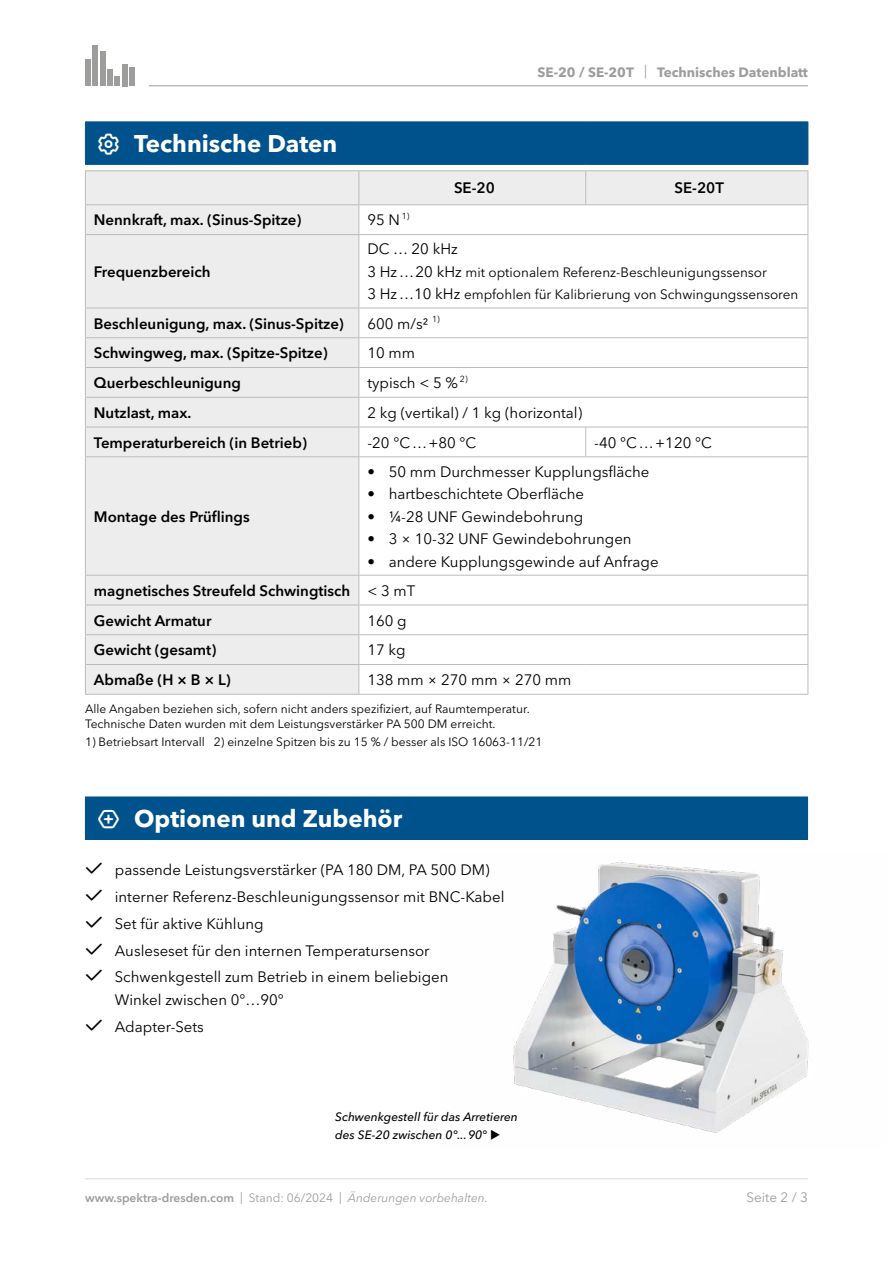
<style>
.page{position:relative;width:893px;height:1263px;background:#fff}
.page>*{position:absolute;margin:0;border:0;box-sizing:border-box;transform-origin:0 0}
.t1{font:700 24px "Avenir Next LT Pro";color:#fff}
.t2{font:15px/22.5px "Avenir Next LT Pro";color:#000}
.t3{font:600 15px "Avenir Next LT Pro";color:#000}
.t4{font:13.5px "Avenir Next LT Pro";color:#000}
.t5{font:700 13.5px "Avenir Next LT Pro";color:#9d9d9c}
.t6{font:13.5px "Avenir Next LT Pro";color:#9d9d9c}
.t7{font:12px/14.4px "Avenir Next LT Pro";color:#000}
.t8{font:600 12px "Avenir Next LT Pro";color:#9d9d9c}
.Bildbeschriftung{font:italic 500 12px/18px "Avenir Next LT Pro";color:#000}
.s1{font-weight:400}
.s2{font-size:15px}
.s3{font-weight:400;font-style:italic}
</style>
<div class="page">
<hr style="left:85px;top:1178px;width:723px;height:1px;background:#dadada">
<div style="left:85px;top:60px;width:5px;height:26px;background:#9d9d9c"></div>
<div style="left:92px;top:46px;width:6px;height:40px;background:#9d9d9c"></div>
<div style="left:100px;top:51px;width:5px;height:35px;background:#9d9d9c"></div>
<div style="left:115px;top:77px;width:5px;height:9px;background:#9d9d9c"></div>
<div style="left:122px;top:64px;width:5px;height:22px;background:#9d9d9c"></div>
<div style="left:129px;top:68px;width:6px;height:18px;background:#9d9d9c"></div>
<div style="left:107px;top:69px;width:6px;height:17px;background:#9d9d9c"></div>
<hr style="left:149px;top:85px;width:659px;height:1px;background:#9d9d9c">
<svg style="left:86px;top:171px;width:721px;height:523px"></svg>
<hr style="left:85px;top:308px;width:274px;height:1px;background:#bcbcbc">
<hr style="left:85px;top:337px;width:274px;height:1px;background:#bcbcbc">
<hr style="left:85px;top:367px;width:274px;height:1px;background:#bcbcbc">
<hr style="left:85px;top:397px;width:274px;height:1px;background:#bcbcbc">
<hr style="left:85px;top:427px;width:274px;height:1px;background:#bcbcbc">
<hr style="left:85px;top:456px;width:274px;height:1px;background:#bcbcbc">
<hr style="left:85px;top:575px;width:274px;height:1px;background:#bcbcbc">
<hr style="left:358px;top:171px;width:1px;height:33px;background:#bcbcbc">
<hr style="left:585px;top:171px;width:1px;height:33px;background:#bcbcbc">
<hr style="left:807px;top:171px;width:1px;height:33px;background:#bcbcbc">
<hr style="left:359px;top:204px;width:227px;height:1px;background:#bcbcbc">
<svg style="left:358px;top:205px;width:1px;height:29px"></svg>
<hr style="left:586px;top:204px;width:222px;height:1px;background:#bcbcbc">
<svg style="left:807px;top:205px;width:1px;height:29px"></svg>
<hr style="left:359px;top:234px;width:227px;height:1px;background:#bcbcbc">
<hr style="left:358px;top:235px;width:1px;height:73px;background:#bcbcbc">
<hr style="left:586px;top:234px;width:222px;height:1px;background:#bcbcbc">
<hr style="left:807px;top:235px;width:1px;height:73px;background:#bcbcbc">
<hr style="left:359px;top:308px;width:227px;height:1px;background:#bcbcbc">
<hr style="left:586px;top:308px;width:222px;height:1px;background:#bcbcbc">
<hr style="left:359px;top:337px;width:227px;height:1px;background:#bcbcbc">
<hr style="left:586px;top:337px;width:222px;height:1px;background:#bcbcbc">
<hr style="left:359px;top:367px;width:227px;height:1px;background:#bcbcbc">
<hr style="left:586px;top:367px;width:222px;height:1px;background:#bcbcbc">
<hr style="left:359px;top:397px;width:227px;height:1px;background:#bcbcbc">
<hr style="left:586px;top:397px;width:222px;height:1px;background:#bcbcbc">
<hr style="left:359px;top:427px;width:227px;height:1px;background:#bcbcbc">
<svg style="left:358px;top:308px;width:1px;height:148px"></svg>
<hr style="left:586px;top:427px;width:222px;height:1px;background:#bcbcbc">
<svg style="left:585px;top:427px;width:1px;height:29px"></svg>
<svg style="left:807px;top:308px;width:1px;height:148px"></svg>
<hr style="left:359px;top:456px;width:227px;height:1px;background:#bcbcbc">
<hr style="left:358px;top:457px;width:1px;height:118px;background:#bcbcbc">
<hr style="left:586px;top:456px;width:222px;height:1px;background:#bcbcbc">
<hr style="left:807px;top:457px;width:1px;height:118px;background:#bcbcbc">
<hr style="left:359px;top:575px;width:227px;height:1px;background:#bcbcbc">
<hr style="left:586px;top:575px;width:222px;height:1px;background:#bcbcbc">
<svg style="left:358px;top:576px;width:1px;height:118px"></svg>
<hr style="left:85px;top:171px;width:1px;height:33px;background:#bcbcbc">
<hr style="left:85px;top:204px;width:274px;height:1px;background:#bcbcbc">
<svg style="left:85px;top:205px;width:1px;height:29px"></svg>
<hr style="left:85px;top:234px;width:274px;height:1px;background:#bcbcbc">
<hr style="left:85px;top:235px;width:1px;height:73px;background:#bcbcbc">
<svg style="left:85px;top:308px;width:1px;height:148px"></svg>
<hr style="left:85px;top:457px;width:1px;height:118px;background:#bcbcbc">
<hr style="left:85px;top:605px;width:274px;height:1px;background:#bcbcbc">
<hr style="left:359px;top:605px;width:227px;height:1px;background:#bcbcbc">
<hr style="left:586px;top:605px;width:222px;height:1px;background:#bcbcbc">
<hr style="left:85px;top:634px;width:274px;height:1px;background:#bcbcbc">
<hr style="left:359px;top:634px;width:227px;height:1px;background:#bcbcbc">
<hr style="left:586px;top:634px;width:222px;height:1px;background:#bcbcbc">
<hr style="left:85px;top:664px;width:274px;height:1px;background:#bcbcbc">
<svg style="left:85px;top:576px;width:1px;height:118px"></svg>
<hr style="left:359px;top:664px;width:227px;height:1px;background:#bcbcbc">
<hr style="left:586px;top:664px;width:222px;height:1px;background:#bcbcbc">
<svg style="left:807px;top:576px;width:1px;height:118px"></svg>
<hr style="left:85px;top:694px;width:274px;height:1px;background:#bcbcbc">
<hr style="left:359px;top:694px;width:227px;height:1px;background:#bcbcbc">
<hr style="left:586px;top:694px;width:222px;height:1px;background:#bcbcbc">
<div style="left:85px;top:797px;width:722px;height:42px;background:#00528d"></div>
<hr style="left:807px;top:797px;width:1px;height:42px;background:#00528d">
<hr style="left:85px;top:839px;width:723px;height:1px;background:#00528d">
<img style="left:513px;top:862px;width:296px;height:271px">
<svg style="left:85px;top:122px;width:723px;height:49px;background:#1e669a"></svg>
<p class="t1" style="left:98px;top:129px;width:241px">□ Technische Daten</p>
<p class="t5" style="left:538px;top:64px;width:272px">SE-20 / SE-20T <span class="s1">|</span> Technisches Datenblatt</p>
<p class="t3" style="left:454px;top:179px;width:42px">SE-20</p>
<p class="t3" style="left:674px;top:179px;width:51px">SE-20T</p>
<p class="t3" style="left:94px;top:211px;width:209px">Nennkraft, max. (Sinus-Spitze)</p>
<p class="t2" style="left:367px;top:209px;width:44px">95 N <sup>1)</sup></p>
<p class="t3" style="left:94px;top:263px;width:118px">Frequenzbereich</p>
<p class="t2" style="left:367px;top:238px;width:92px">DC … 20 kHz</p>
<p class="t4" style="left:367px;top:264px;width:401px"><span class="s2">3 Hz … 20 kHz</span> mit optionalem Referenz-Beschleunigungssensor</p>
<p class="t4" style="left:367px;top:287px;width:433px"><span class="s2">3 Hz … 10 kHz</span> empfohlen für Kalibrierung von Schwingungssensoren</p>
<p class="t3" style="left:94px;top:314px;width:251px">Beschleunigung, max. (Sinus-Spitze)</p>
<p class="t2" style="left:367px;top:312px;width:74px">600 m/s² <sup>1)</sup></p>
<p class="t3" style="left:94px;top:344px;width:235px">Schwingweg, max. (Spitze-Spitze)</p>
<p class="t2" style="left:367px;top:342px;width:49px">10 mm</p>
<p class="t3" style="left:94px;top:374px;width:148px">Querbeschleunigung</p>
<p class="t2" style="left:367px;top:372px;width:102px">typisch &lt; 5 % <sup>2)</sup></p>
<p class="t3" style="left:94px;top:403px;width:99px">Nutzlast, max.</p>
<p class="t2" style="left:367px;top:401px;width:216px">2 kg (vertikal) / 1 kg (horizontal)</p>
<p class="t3" style="left:94px;top:433px;width:215px">Temperaturbereich (in Betrieb)</p>
<p class="t2" style="left:367px;top:431px;width:110px">-20 °C … +80 °C</p>
<p class="t2" style="left:594px;top:431px;width:119px">-40 °C … +120 °C</p>
<p class="t3" style="left:94px;top:507px;width:157px">Montage des Prüflings</p>
<p class="t2" style="left:367px;top:460px;width:284px">• 50 mm Durchmesser Kupplungsfläche</p>
<p class="t2" style="left:367px;top:483px;width:218px">• hartbeschichtete Oberfläche</p>
<p class="t2" style="left:367px;top:505px;width:217px">• ¼-28 UNF Gewindebohrung</p>
<p class="t2" style="left:367px;top:528px;width:266px">• 3 × 10-32 UNF Gewindebohrungen</p>
<p class="t2" style="left:367px;top:550px;width:293px">• andere Kupplungsgewinde auf Anfrage</p>
<p class="t3" style="left:94px;top:581px;width:258px">magnetisches Streufeld Schwingtisch</p>
<p class="t2" style="left:367px;top:579px;width:49px">&lt; 3 mT</p>
<p class="t3" style="left:94px;top:611px;width:119px">Gewicht Armatur</p>
<p class="t2" style="left:367px;top:609px;width:41px">160 g</p>
<p class="t3" style="left:94px;top:641px;width:124px">Gewicht (gesamt)</p>
<p class="t2" style="left:367px;top:639px;width:40px">17 kg</p>
<p class="t3" style="left:94px;top:671px;width:138px">Abmaße (H × B × L)</p>
<p class="t2" style="left:367px;top:669px;width:205px">138 mm × 270 mm × 270 mm</p>
<p class="t7" style="left:85px;top:702px;width:446px">Alle Angaben beziehen sich, sofern nicht anders spezifiziert, auf Raumtemperatur.<br>Technische Daten wurden mit dem Leistungsverstärker PA 500 DM erreicht.</p>
<p class="t7" style="left:85px;top:735px;width:459px">1) Betriebsart Intervall 2) einzelne Spitzen bis zu 15 % / besser als ISO 16063-11/21</p>
<p class="t1" style="left:98px;top:804px;width:306px">●◆▲□■ Optionen und Zubehör</p>
<p class="t2" style="left:86px;top:859px;width:405px">✓ passende Leistungsverstärker (PA 180 DM, PA 500 DM)</p>
<p class="t2" style="left:86px;top:886px;width:420px">✓ interner Referenz-Beschleunigungssensor mit BNC-Kabel</p>
<p class="t2" style="left:86px;top:912px;width:179px">✓ Set für aktive Kühlung</p>
<p class="t2" style="left:86px;top:939px;width:345px">✓ Ausleseset für den internen Temperatursensor</p>
<p class="t2" style="left:115px;top:966px;width:335px;text-indent:-29px">✓ Schwenkgestell zum Betrieb in einem beliebigen<br>Winkel zwischen 0°...90°</p>
<p class="t2" style="left:86px;top:1015px;width:119px">✓ Adapter-Sets</p>
<p class="Bildbeschriftung" style="left:335px;top:1107px;width:184px">Schwenkgestell für das Arretieren des SE-20 zwischen 0°...90° ◆</p>
<p class="t8" style="left:85px;top:1190px;width:404px">www.spektra-dresden.com <span class="s1">| Stand: 06/2024 |</span> <span class="s3">Änderungen vorbehalten.</span></p>
<p class="t6" style="left:746px;top:1189px;width:63px">Seite 2 / 3</p>
</div>
